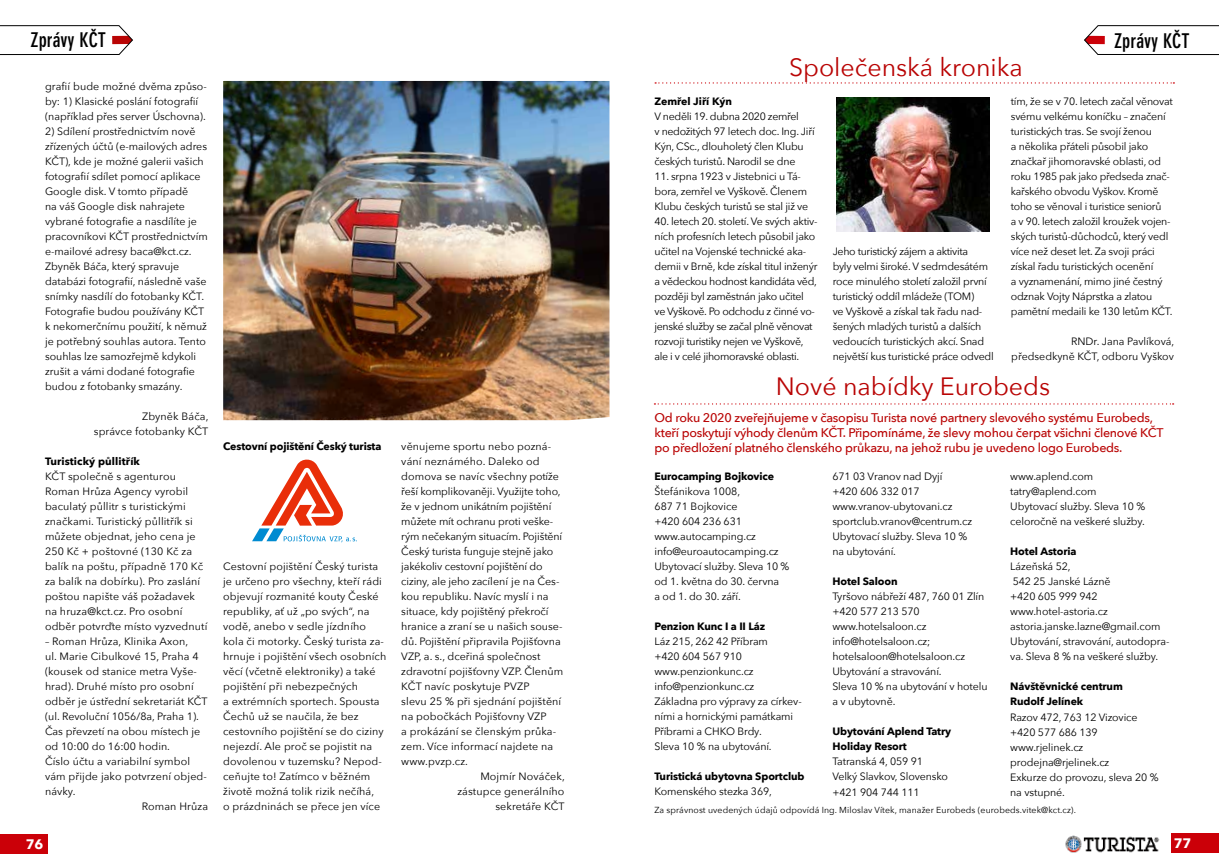
<style>
.page{position:relative;width:1219px;height:865px;background:#fff}
.page>*{position:absolute;margin:0;border:0;box-sizing:border-box;transform-origin:0 0}
.t1{font:25px "Avenir Next";color:#b90404}
.t2{font:20px "DIN Neuzeit Grotesk Bol Con CE";color:#000}
.t3{font:700 13.75px "Avenir Next";color:#fff}
.t4{font:500 12.5px/15px "Avenir Next";letter-spacing:-.02em;color:#b90404}
.t5{font:10.62px/15px "Avenir Next";letter-spacing:-.01em;color:#000}
.t6{font:10.62px/15px "Avenir Next";letter-spacing:.01em;color:#000}
.t7{font:10.62px/15px "Avenir Next";letter-spacing:-.03em;color:#000}
.t8{font:700 10.62px/15px "Avenir Next";letter-spacing:-.01em;color:#000}
.t9{font:700 10.62px "Avenir Next";letter-spacing:.01em;color:#000}
.t10{font:8.75px "Avenir Next";letter-spacing:.01em;color:#000}
</style>
<div class="page">
<svg style="left:1084px;top:25px;width:135px;height:30px"></svg>
<div style="left:1171px;top:833px;width:48px;height:20px;background:#cb0008"></div>
<svg style="left:0;top:25px;width:133px;height:30px"></svg>
<img style="left:1065px;top:835px;width:95px;height:18px">
<div style="left:0;top:834px;width:48px;height:19px;background:#cb0008"></div>
<svg style="left:654px;top:403px;width:520px;height:1px"></svg>
<img style="left:837px;top:97px;width:152px;height:134px">
<svg style="left:655px;top:82px;width:519px;height:2px"></svg>
<img style="left:223px;top:81px;width:386px;height:339px">
<svg style="left:252px;top:459px;width:105px;height:83px"></svg>
<h2 class="t2" style="left:31px;top:28px;width:77px">Zprávy KČT</h2>
<p class="t5" style="left:45px;top:78px;width:163px">grafií bude možné dvěma způso&shy;by: 1) Klasické poslání fotografií (například přes server Úschovna).</p>
<p class="t5" style="left:45px;top:123px;width:164px">2) Sdílení prostřednictvím nově zřízených účtů (e-mailových adres<br>KČT), kde je možné galerii vašich fotografií sdílet pomocí aplikace<br>Google disk. V tomto případě<br>na váš Google disk nahrajete vybrané fotografie a nasdílíte je pracovníkovi KČT prostřednictvím e-mailové adresy baca@kct.cz.<br>Zbyněk Báča, který spravuje databázi fotografií, následně vaše snímky nasdílí do fotobanky KČT.<br>Fotografie budou používány KČT k nekomerčnímu použití, k němuž je potřebný souhlas autora. Tento souhlas lze samozřejmě kdykoli zrušit a vámi dodané fotografie budou z fotobanky smazány.</p>
<p class="t6" style="left:94px;top:408px;width:116px;text-align:right">Zbyněk Báča,<br>správce fotobanky KČT</p>
<p class="t9" style="left:45px;top:452px;width:96px">Turistický půllitřík</p>
<p class="t6" style="left:45px;top:468px;width:164px">KČT společně s agenturou<br>Roman Hrůza Agency vyrobil baculatý půllitr s turistickými značkami. Turistický půllitřík si můžete objednat, jeho cena je<br>250 Kč + poštovné (130 Kč za balík na poštu, případně 170 Kč za balík na dobírku). Pro zaslání poštou napište váš požadavek na hruza@kct.cz. Pro osobní odběr potvrďte místo vyzvednutí</p>
<p class="t6" style="left:45px;top:633px;width:145px">– Roman Hrůza, Klinika Axon,</p>
<p class="t6" style="left:45px;top:648px;width:155px">ul. Marie Cibulkové 15, Praha 4</p>
<p class="t6" style="left:45px;top:663px;width:153px">(kousek od stanice metra Vyše-</p>
<p class="t6" style="left:45px;top:678px;width:150px">hrad). Druhé místo pro osobní</p>
<p class="t6" style="left:45px;top:693px;width:164px">odběr je ústřední sekretariát KČT</p>
<p class="t5" style="left:45px;top:708px;width:155px">(ul. Revoluční 1056/8a, Praha 1).</p>
<p class="t5" style="left:45px;top:723px;width:157px">Čas převzetí na obou místech je</p>
<p class="t5" style="left:45px;top:738px;width:127px">od 10:00 do 16:00 hodin.</p>
<p class="t6" style="left:45px;top:753px;width:147px">Číslo účtu a variabilní symbol</p>
<p class="t6" style="left:45px;top:768px;width:163px">vám přijde jako potvrzení objed-</p>
<p class="t5" style="left:45px;top:783px;width:32px">návky.</p>
<p class="t6" style="left:142px;top:798px;width:68px">Roman Hrůza</p>
<p class="t3" style="left:26px;top:832px;width:19px">76</p>
<p class="t8" style="left:223px;top:439px;width:160px">Cestovní pojištění Český turista</p>
<p class="t6" style="left:223px;top:558px;width:165px">Cestovní pojištění Český turista je určeno pro všechny, kteří rádi objevují rozmanité kouty České republiky, ať už „po svých“, na vodě, anebo v sedle jízdního kola či motorky. Český turista za&shy;hrnuje i pojištění všech osobních věcí (včetně elektroniky) a také pojištění při nebezpečných<br>a extrémních sportech. Spousta<br>Čechů už se naučila, že bez cestovního pojištění se do ciziny nejezdí. Ale proč se pojistit na dovolenou v tuzemsku? Nepod&shy;ceňujte to! Zatímco v běžném životě možná tolik rizik nečíhá,<br>o prázdninách se přece jen více</p>
<p class="t6" style="left:401px;top:438px;width:151px">věnujeme sportu nebo pozná-</p>
<p class="t6" style="left:401px;top:453px;width:140px">vání neznámého. Daleko od</p>
<p class="t6" style="left:401px;top:468px;width:159px">domova se navíc všechny potíže</p>
<p class="t5" style="left:401px;top:483px;width:161px">řeší komplikovaněji. Využijte toho,</p>
<p class="t5" style="left:401px;top:498px;width:152px">že v jednom unikátním pojištění</p>
<p class="t5" style="left:401px;top:513px;width:153px">můžete mít ochranu proti veške-</p>
<p class="t5" style="left:401px;top:528px;width:162px">rým nečekaným situacím. Pojištění</p>
<p class="t5" style="left:401px;top:543px;width:154px">Český turista funguje stejně jako</p>
<p class="t5" style="left:401px;top:558px;width:143px">jakékoliv cestovní pojištění do</p>
<p class="t5" style="left:401px;top:573px;width:160px">ciziny, ale jeho zacílení je na Čes-</p>
<p class="t5" style="left:401px;top:588px;width:149px">kou republiku. Navíc myslí i na</p>
<p class="t5" style="left:401px;top:603px;width:149px">situace, kdy pojištěný překročí</p>
<p class="t5" style="left:401px;top:618px;width:163px">hranice a zraní se u našich souse-</p>
<p class="t5" style="left:401px;top:633px;width:161px">dů. Pojištění připravila Pojišťovna</p>
<p class="t5" style="left:401px;top:648px;width:141px">VZP, a. s., dceřiná společnost</p>
<p class="t5" style="left:401px;top:663px;width:163px">zdravotní pojišťovny VZP. Členům</p>
<p class="t6" style="left:401px;top:678px;width:130px">KČT navíc poskytuje PVZP</p>
<p class="t6" style="left:401px;top:693px;width:161px">slevu 25 % při sjednání pojištění</p>
<p class="t6" style="left:401px;top:708px;width:147px">na pobočkách Pojišťovny VZP</p>
<p class="t6" style="left:401px;top:723px;width:156px">a prokázání se členským průka-</p>
<p class="t6" style="left:401px;top:738px;width:154px">zem. Více informací najdete na</p>
<p class="t6" style="left:401px;top:753px;width:68px">www.pvzp.cz.</p>
<p class="t6" style="left:480px;top:768px;width:86px">Mojmír Nováček,</p>
<p class="t6" style="left:457px;top:783px;width:109px">zástupce generálního</p>
<p class="t6" style="left:495px;top:798px;width:71px">sekretáře KČT</p>
<h1 class="t1" style="left:789px;top:46px;width:235px">Společenská kronika</h1>
<h2 class="t2" style="left:1114px;top:29px;width:77px">Zprávy KČT</h2>
<p class="t8" style="left:654px;top:94px;width:79px">Zemřel Jiří Kýn</p>
<p class="t5" style="left:654px;top:108px;width:162px">V neděli 19. dubna 2020 zemřel<br>v nedožitých 97 letech doc. Ing. Jiří<br>Kýn, CSc., dlouholetý člen Klubu českých turistů. Narodil se dne</p>
<p class="t5" style="left:654px;top:168px;width:155px">11. srpna 1923 v Jistebnici u Tá&shy;bora, zemřel ve Vyškově. Členem<br>Klubu českých turistů se stal již ve</p>
<p class="t7" style="left:654px;top:213px;width:165px">40. letech 20. století. Ve svých aktiv&shy;ních profesních letech působil jako učitel na Vojenské technické aka&shy;demii v Brně, kde získal titul inženýr a vědeckou hodnost kandidáta věd, později byl zaměstnán jako učitel<br>ve Vyškově. Po odchodu z činné vo&shy;jenské služby se začal plně věnovat rozvoji turistiky nejen ve Vyškově, ale i v celé jihomoravské oblasti.</p>
<p class="t5" style="left:833px;top:243px;width:163px">Jeho turistický zájem a aktivita<br>byly velmi široké. V sedmdesátém roce minulého století založil první turistický oddíl mládeže (TOM)<br>ve Vyškově a získal tak řadu nad&shy;šených mladých turistů a dalších vedoucích turistických akcí. Snad největší kus turistické práce odvedl</p>
<p class="t5" style="left:1011px;top:93px;width:164px">tím, že se v 70. letech začal věnovat svému velkému koníčku – značení turistických tras. Se svojí ženou<br>a několika přáteli působil jako značkař jihomoravské oblasti, od roku 1985 pak jako předseda znač&shy;kařského obvodu Vyškov. Kromě toho se věnoval i turistice seniorů<br>a v 90. letech založil kroužek vojen&shy;ských turistů-důchodců, který vedl více než deset let. Za svoji práci získal řadu turistických ocenění<br>a vyznamenání, mimo jiné čestný odznak Vojty Náprstka a zlatou pamětní medaili ke 130 letům KČT.</p>
<p class="t5" style="left:1011px;top:333px;width:164px;text-align:right">RNDr. Jana Pavlíková, předsedkyně KČT, odboru Vyškov</p>
<h1 class="t1" style="left:776px;top:365px;width:276px">Nové nabídky Eurobeds</h1>
<p class="t4" style="left:654px;top:409px;width:510px">Od roku 2020 zveřejňujeme v časopisu Turista nové partnery slevového systému Eurobeds, kteří poskytují výhody členům KČT. Připomínáme, že slevy mohou čerpat všichni členové KČT po předložení platného členského průkazu, na jehož rubu je uvedeno logo Eurobeds.</p>
<p class="t8" style="left:654px;top:469px;width:121px">Eurocamping Bojkovice</p>
<p class="t5" style="left:654px;top:483px;width:137px">Štefánikova 1008,<br>687 71 Bojkovice<br>+420 604 236 631 www.autocamping.cz info@euroautocamping.cz<br>Ubytovací služby. Sleva 10 % od 1. května do 30. června<br>a od 1. do 30. září.</p>
<p class="t8" style="left:654px;top:619px;width:112px">Penzion Kunc I a II Láz</p>
<p class="t5" style="left:654px;top:633px;width:149px">Láz 215, 262 42 Příbram<br>+420 604 567 910 www.penzionkunc.cz info@penzionkunc.cz<br>Základna pro výpravy za církev&shy;ními a hornickými památkami<br>Příbrami a CHKO Brdy.<br>Sleva 10 % na ubytování.</p>
<p class="t8" style="left:654px;top:769px;width:152px">Turistická ubytovna Sportclub</p>
<p class="t5" style="left:654px;top:783px;width:119px">Komenského stezka 369,</p>
<p class="t5" style="left:832px;top:468px;width:141px">671 03 Vranov nad Dyjí<br>+420 606 332 017 www.vranov-ubytovani.cz sportclub.vranov@centrum.cz<br>Ubytovací služby. Sleva 10 % na ubytování.</p>
<p class="t8" style="left:832px;top:574px;width:67px">Hotel Saloon</p>
<p class="t5" style="left:832px;top:588px;width:157px">Tyršovo nábřeží 487, 760 01 Zlín +420 577 213 570 www.hotelsaloon.cz info@hotelsaloon.cz; hotelsaloon@hotelsaloon.cz<br>Ubytování a stravování.<br>Sleva 10 % na ubytování v hotelu a v ubytovně.</p>
<p class="t8" style="left:832px;top:724px;width:120px">Ubytování Aplend Tatry<br>Holiday Resort</p>
<p class="t5" style="left:832px;top:753px;width:117px">Tatranská 4, 059 91<br>Velký Slavkov, Slovensko +421 904 744 111</p>
<p class="t5" style="left:1010px;top:468px;width:137px">www.aplend.com tatry@aplend.com<br>Ubytovací služby. Sleva 10 % celoročně na veškeré služby.</p>
<p class="t8" style="left:1010px;top:544px;width:68px">Hotel Astoria</p>
<p class="t5" style="left:1010px;top:558px;width:161px">Lázeňská 52,<br>542 25 Janské Lázně<br>+420 605 999 942 www.hotel-astoria.cz astoria.janske.lazne@gmail.com<br>Ubytování, stravování, autodopra&shy;va. Sleva 8 % na veškeré služby.</p>
<p class="t8" style="left:1010px;top:679px;width:114px">Návštěvnické centrum<br>Rudolf Jelínek</p>
<p class="t5" style="left:1010px;top:708px;width:150px">Razov 472, 763 12 Vizovice +420 577 686 139 www.rjelinek.cz prodejna@rjelinek.cz<br>Exkurze do provozu, sleva 20 % na vstupné.</p>
<p class="t10" style="left:654px;top:802px;width:423px">Za správnost uvedených údajů odpovídá Ing. Miloslav Vítek, manažer Eurobeds (eurobeds.vitek@kct.cz).</p>
<p class="t3" style="left:1174px;top:831px;width:19px">77</p>
</div>
